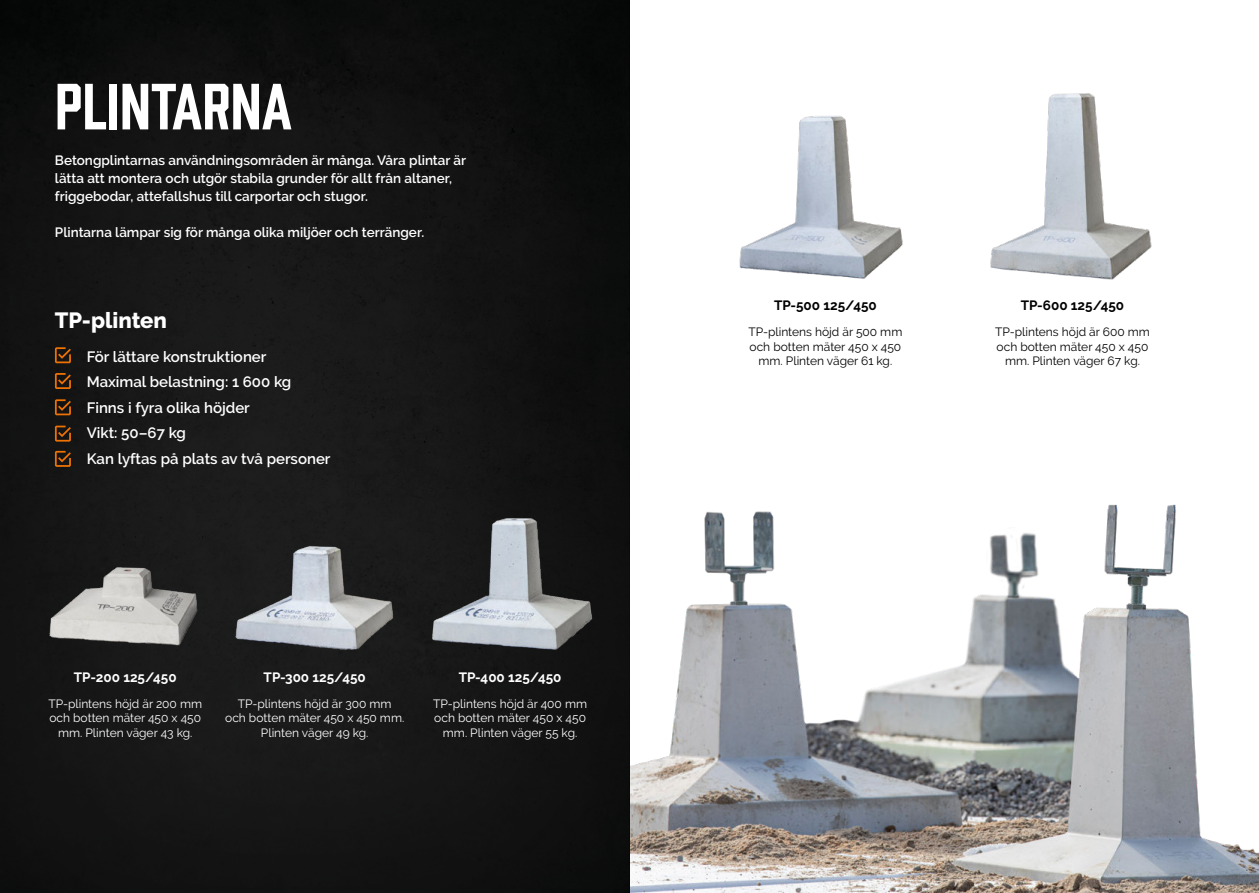
<style>
.page{position:relative;width:1259px;height:893px;background:#fff}
.page>*{position:absolute;margin:0;border:0;box-sizing:border-box;transform-origin:0 0}
.t1{font:60px "Prohibition";color:#fff}
.t2{font:800 22.05px "Raleway";color:#fff}
.t3{font:600 15px/25.5px "Raleway";color:#fff}
.t4{font:600 13.5px/18px "Raleway";color:#fff}
.t5{font:700 13.5px "Raleway";color:#fff}
.t6{font:700 13.5px "Raleway";color:#000}
.t7{font:12px/14.4px "Raleway";color:#fff;text-align:center}
.t8{font:12px/14.4px "Raleway";color:#000;text-align:center}
</style>
<div class="page">
<img style="left:629px;top:459px;width:630px;height:434px">
<img style="left:0;top:0;width:629px;height:893px">
<svg style="left:55px;top:347px;width:16px;height:16px"></svg>
<svg style="left:55px;top:373px;width:16px;height:16px"></svg>
<svg style="left:55px;top:399px;width:16px;height:16px"></svg>
<svg style="left:55px;top:426px;width:16px;height:16px"></svg>
<svg style="left:55px;top:451px;width:16px;height:16px"></svg>
<img style="left:219px;top:536px;width:187px;height:127px">
<img style="left:15px;top:532px;width:203px;height:137px">
<img style="left:421px;top:499px;width:178px;height:164px">
<img style="left:739px;top:116px;width:164px;height:163px">
<img style="left:990px;top:93px;width:162px;height:187px">
<h1 class="t1" style="left:55px;top:66px;width:239px">PLINTARNA</h1>
<p class="t4" style="left:55px;top:153px;width:413px">Betongplintarnas användningsområden är många. Våra plintar är lätta att montera och utgör stabila grunder för allt från altaner, friggebodar, attefallshus till carportar och stugor.</p>
<p class="t4" style="left:55px;top:225px;width:371px">Plintarna lämpar sig för många olika miljöer och terränger.</p>
<h2 class="t2" style="left:55px;top:311px;width:114px">TP-plinten</h2>
<p class="t3" style="left:87px;top:345px;width:245px">För lättare konstruktioner<br>Maximal belastning: 1 600 kg<br>Finns i fyra olika höjder<br>Vikt: 50–67 kg<br>Kan lyftas på plats av två personer</p>
<p class="t5" style="left:74px;top:672px;width:104px">TP-200 125/450</p>
<p class="t7" style="left:48px;top:698px;width:155px">TP-plintens höjd är 200 mm och botten mäter 450 x 450 mm. Plinten väger 43 kg.</p>
<p class="t7" style="left:225px;top:698px;width:181px">TP-plintens höjd är 300 mm<br>och botten mäter 450 x 450 mm.<br>Plinten väger 49 kg.</p>
<p class="t7" style="left:433px;top:698px;width:155px">TP-plintens höjd är 400 mm och botten mäter 450 x 450 mm. Plinten väger 55 kg.</p>
<p class="t5" style="left:264px;top:672px;width:104px">TP-300 125/450</p>
<p class="t5" style="left:459px;top:672px;width:104px">TP-400 125/450</p>
<p class="t6" style="left:774px;top:300px;width:104px">TP-500 125/450</p>
<p class="t6" style="left:1020px;top:300px;width:105px">TP-600 125/450</p>
<p class="t8" style="left:748px;top:326px;width:155px">TP-plintens höjd är 500 mm och botten mäter 450 x 450 mm. Plinten väger 61 kg.</p>
<p class="t8" style="left:995px;top:326px;width:156px">TP-plintens höjd är 600 mm och botten mäter 450 x 450 mm. Plinten väger 67 kg.</p>
</div>
